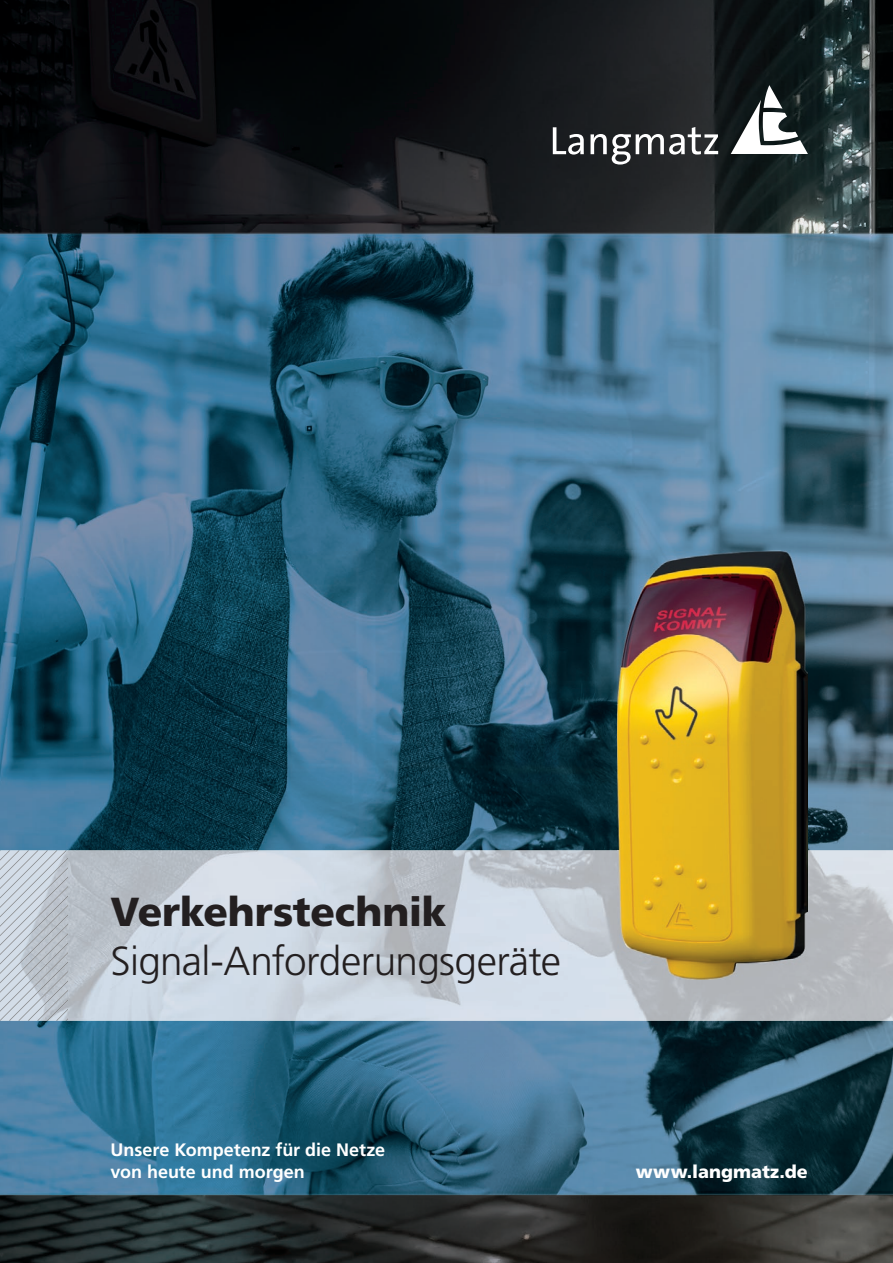
<style>
.page{position:relative;width:893px;height:1263px;background:#fff}
.page>*{position:absolute;margin:0;border:0;box-sizing:border-box;transform-origin:0 0}
.t1{font:300 40.5px "Frutiger LT Pro";letter-spacing:-.015em;color:#231f20}
.t2{font:900 40.5px "Frutiger LT Pro";letter-spacing:-.005em;color:#231f20}
.t3{font:700 18px/21.6px "Frutiger LT Pro";color:#fff}
.t4{font:900 18px "Frutiger LT Pro";color:#fff}
</style>
<div class="page">
<img style="left:0;top:0;width:893px;height:1263px">
<img style="left:67px;top:850px;width:826px;height:170px">
<img style="left:0;top:850px;width:67px;height:7px">
<img style="left:0;top:857px;width:68px;height:10px">
<img style="left:0;top:867px;width:68px;height:9px">
<img style="left:0;top:876px;width:68px;height:10px">
<img style="left:0;top:886px;width:68px;height:9px">
<img style="left:0;top:895px;width:68px;height:10px">
<img style="left:0;top:905px;width:68px;height:9px">
<img style="left:0;top:914px;width:68px;height:10px">
<img style="left:0;top:924px;width:68px;height:9px">
<img style="left:0;top:933px;width:68px;height:9px">
<img style="left:0;top:942px;width:68px;height:10px">
<img style="left:0;top:952px;width:68px;height:68px">
<img style="left:9px;top:961px;width:59px;height:59px">
<img style="left:18px;top:971px;width:50px;height:49px">
<img style="left:28px;top:980px;width:40px;height:40px">
<img style="left:37px;top:990px;width:31px;height:30px">
<img style="left:47px;top:999px;width:21px;height:21px">
<svg style="left:56px;top:1008px;width:12px;height:12px"></svg>
<img style="left:617px;top:551px;width:191px;height:428px">
<svg style="left:731px;top:85px;width:77px;height:69px"></svg>
<svg style="left:553px;top:127px;width:31px;height:28px"></svg>
<svg style="left:591px;top:127px;width:127px;height:38px"></svg>
<h1 class="t2" style="left:111px;top:888px;width:338px">Verkehrstechnik</h1>
<h1 class="t1" style="left:111px;top:937px;width:452px">Signal-Anforderungsgeräte</h1>
<p class="t3" style="left:111px;top:1139px;width:276px">Unsere Kompetenz für die Netze von heute und morgen</p>
<p class="t4" style="left:636px;top:1161px;width:174px">www.langmatz.de</p>
</div>
